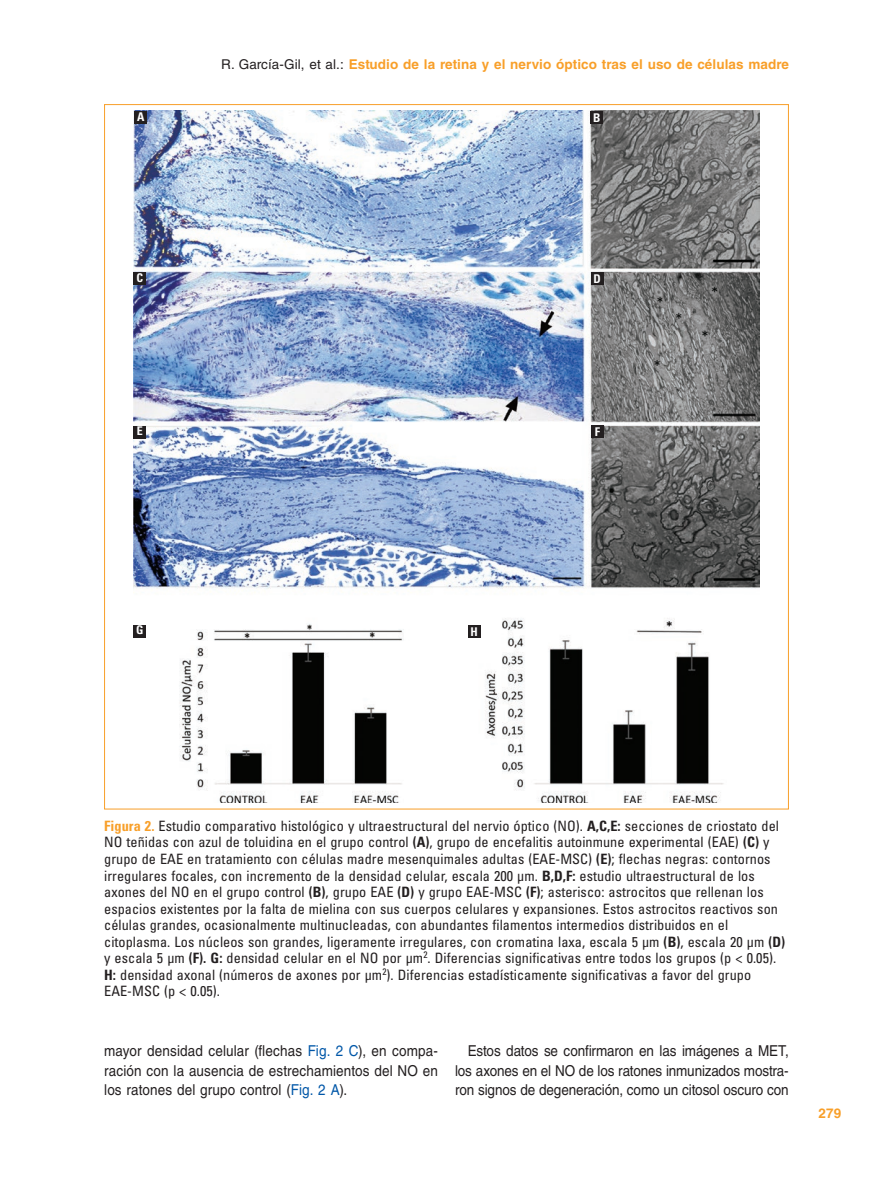
<style>
.page{position:relative;width:893px;height:1191px;background:#fff}
.page>*{position:absolute;margin:0;border:0;box-sizing:border-box;transform-origin:0 0}
.t1{font:15px/19.5px "Helvetica LT Std";color:#231f20;text-align:justify;scale:.9 1}
.t2{font:condensed 14.25px/16.5px "Univers LT Std";letter-spacing:.005em;color:#231f20}
.t3{font:700 13.5px "Helvetica LT Std";letter-spacing:.005em;color:#f89f29}
.t4{font:700 condensed 12px "Univers LT Std";color:#fff}
.s1{font-weight:400;color:#231f20}
.s2{font-weight:700;color:#f89f29}
.s3{font-weight:700}
.s4{color:#0157a8}
</style>
<div class="page">
<img style="left:133px;top:111px;width:626px;height:691px">
<div style="left:591px;top:272px;width:12px;height:13px;background:#231f20"></div>
<div style="left:468px;top:625px;width:12px;height:13px;background:#231f20"></div>
<div style="left:133px;top:272px;width:13px;height:13px;background:#231f20"></div>
<div style="left:133px;top:625px;width:13px;height:13px;background:#231f20"></div>
<div style="left:590px;top:111px;width:13px;height:13px;background:#231f20"></div>
<div style="left:591px;top:425px;width:13px;height:13px;background:#231f20"></div>
<div style="left:134px;top:111px;width:13px;height:13px;background:#231f20"></div>
<div style="left:133px;top:426px;width:13px;height:12px;background:#231f20"></div>
<p class="t3" style="left:221px;top:56px;width:569px"><span class="s1">R. García-Gil, et al.:</span> Estudio de la retina y el nervio óptico tras el uso de células madre</p>
<p class="t4" style="left:137px;top:109px;width:9px">A</p>
<p class="t4" style="left:593px;top:110px;width:9px">B</p>
<p class="t4" style="left:136px;top:270px;width:8px">C</p>
<p class="t4" style="left:593px;top:271px;width:9px">D</p>
<p class="t4" style="left:137px;top:424px;width:7px">E</p>
<p class="t4" style="left:595px;top:424px;width:7px">F</p>
<p class="t4" style="left:136px;top:622px;width:9px">G</p>
<p class="t4" style="left:470px;top:624px;width:9px">H</p>
<p class="t2" style="left:104px;top:817px;width:682px"><span class="s2">Figura 2.</span> Estudio comparativo histológico y ultraestructural del nervio óptico (NO). <span class="s3">A,C,E:</span> secciones de criostato del NO teñidas con azul de toluidina en el grupo control <span class="s3">(A)</span>, grupo de encefalitis autoinmune experimental (EAE) <span class="s3">(C)</span> y grupo de EAE en tratamiento con células madre mesenquimales adultas (EAE-MSC) <span class="s3">(E)</span>; flechas negras: contornos irregulares focales, con incremento de la densidad celular, escala 200 µm. <span class="s3">B,D,F:</span> estudio ultraestructural de los axones del NO en el grupo control <span class="s3">(B)</span>, grupo EAE <span class="s3">(D)</span> y grupo EAE-MSC <span class="s3">(F)</span>; asterisco: astrocitos que rellenan los espacios existentes por la falta de mielina con sus cuerpos celulares y expansiones. Estos astrocitos reactivos son células grandes, ocasionalmente multinucleadas, con abundantes filamentos intermedios distribuidos en el citoplasma. Los núcleos son grandes, ligeramente irregulares, con cromatina laxa, escala 5 µm <span class="s3">(B)</span>, escala 20 µm <span class="s3">(D) </span>y escala 5 µm <span class="s3">(F). G:</span> densidad celular en el NO por µm<sup>2</sup>. Diferencias significativas entre todos los grupos (p &lt; 0.05).<br><span class="s3">H:</span> densidad axonal (números de axones por µm<sup>2</sup>). Diferencias estadísticamente significativas a favor del grupo EAE-MSC (p &lt; 0.05).</p>
<p class="t1" style="left:104px;top:1041px;width:372px">mayor densidad celular (flechas <span class="s4">Fig. 2 C</span>), en compa&shy;ración con la ausencia de estrechamientos del NO en los ratones del grupo control (<span class="s4">Fig. 2 A</span>).</p>
<p class="t1" style="left:455px;top:1041px;width:372px;text-indent:13px">Estos datos se confirmaron en las imágenes a MET, los axones en el NO de los ratones inmunizados mostra&shy;ron signos de degeneración, como un citosol oscuro con</p>
<p class="t3" style="left:819px;top:1104px;width:24px">279</p>
</div>
